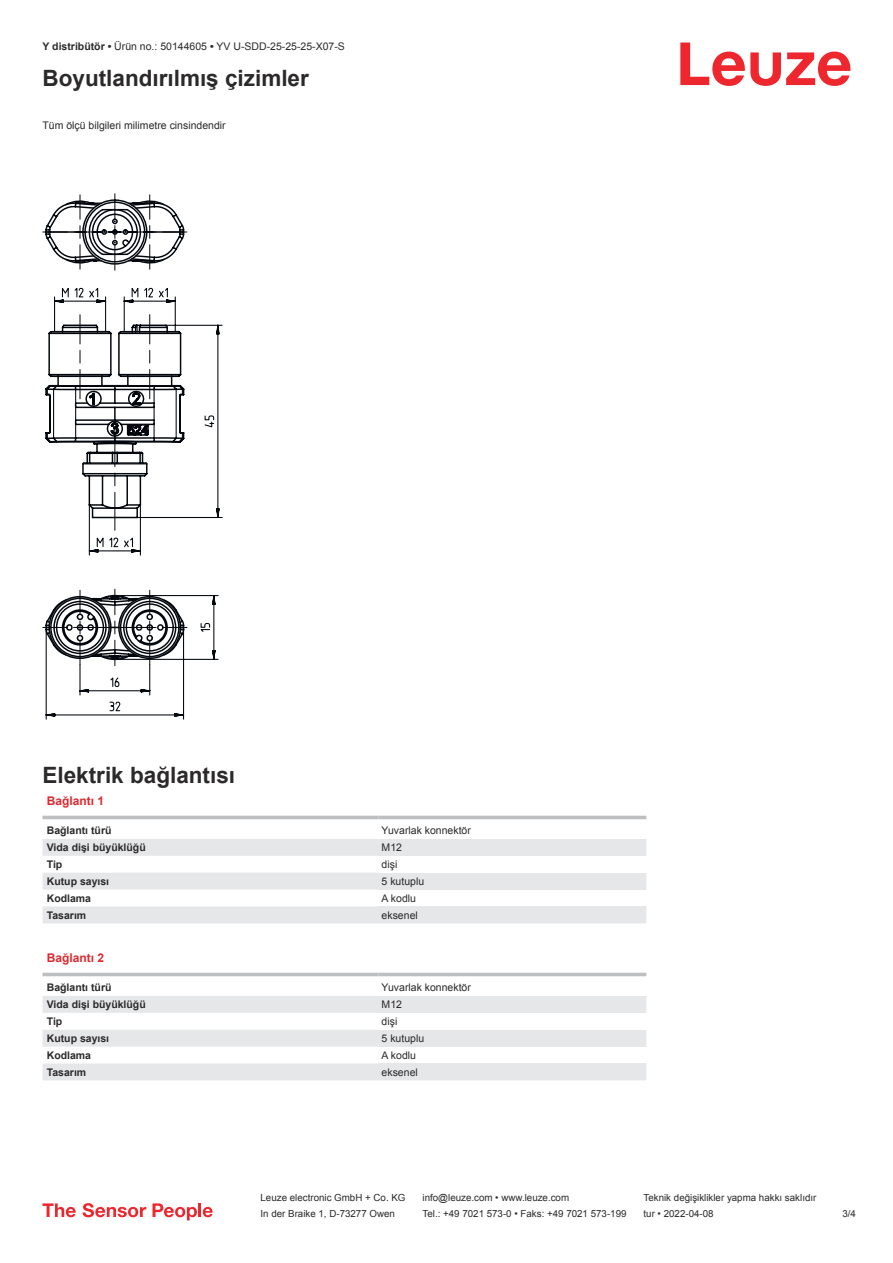
<style>
.page{position:relative;width:893px;height:1263px;background:#fff}
.page>*{position:absolute;margin:0;border:0;box-sizing:border-box;transform-origin:0 0}
.t1{font:700 22.5px "Arial";color:#2b292a}
.t2{font:700 12px "Arial";color:#db2a30}
.t3{font:10.5px "Arial";color:#2b292a}
.t4{font:700 10.5px "Arial";color:#2b292a}
.t5{font:9.75px "Arial";color:#2b292a}
.s1{font-weight:700}
</style>
<div class="page">
<svg style="left:680px;top:43px;width:170px;height:43px"></svg>
<svg style="left:43px;top:815px;width:603px;height:5px"></svg>
<svg style="left:43px;top:839px;width:335px;height:84px;fill:#e6e7e9"></svg>
<hr style="left:43px;top:816px;width:335px;height:3px;background:#bdbfc1">
<hr style="left:378px;top:816px;width:268px;height:3px;background:#bdbfc1">
<div style="left:378px;top:839px;width:268px;height:17px;background:#e6e7e9"></div>
<div style="left:378px;top:873px;width:268px;height:16px;background:#e6e7e9"></div>
<div style="left:378px;top:906px;width:268px;height:17px;background:#e6e7e9"></div>
<svg style="left:43px;top:972px;width:603px;height:5px"></svg>
<svg style="left:43px;top:996px;width:335px;height:84px;fill:#e6e7e9"></svg>
<hr style="left:43px;top:973px;width:335px;height:3px;background:#bdbfc1">
<hr style="left:378px;top:973px;width:268px;height:3px;background:#bdbfc1">
<div style="left:378px;top:996px;width:268px;height:17px;background:#e6e7e9"></div>
<div style="left:378px;top:1030px;width:268px;height:16px;background:#e6e7e9"></div>
<div style="left:378px;top:1063px;width:268px;height:17px;background:#e6e7e9"></div>
<svg style="left:43px;top:1203px;width:33px;height:14px"></svg>
<svg style="left:83px;top:1203px;width:63px;height:14px"></svg>
<svg style="left:153px;top:1203px;width:44px;height:17px"></svg>
<hr style="left:198px;top:1203px;width:3px;height:14px;background:#ed272d">
<svg style="left:203px;top:1207px;width:10px;height:10px"></svg>
<svg style="left:43px;top:194px;width:144px;height:77px"></svg>
<svg style="left:45px;top:287px;width:178px;height:433px"></svg>
<p class="t3" style="left:43px;top:40px;width:304px"><span class="s1">Y distribütör •</span> Ürün no.: 50144605 <span class="s1">•</span> YV U-SDD-25-25-25-X07-S</p>
<h1 class="t1" style="left:43px;top:63px;width:268px">Boyutlandırılmış çizimler</h1>
<p class="t3" style="left:43px;top:118px;width:185px">Tüm ölçü bilgileri milimetre cinsindendir</p>
<h1 class="t1" style="left:43px;top:759px;width:194px">Elektrik bağlantısı</h1>
<p class="t2" style="left:47px;top:792px;width:59px">Bağlantı 1</p>
<p class="t4" style="left:47px;top:823px;width:66px">Bağlantı türü</p>
<p class="t3" style="left:382px;top:823px;width:91px">Yuvarlak konnektör</p>
<p class="t4" style="left:47px;top:840px;width:101px">Vida dişi büyüklüğü</p>
<p class="t3" style="left:382px;top:841px;width:22px">M12</p>
<p class="t4" style="left:47px;top:860px;width:17px">Tip</p>
<p class="t3" style="left:382px;top:857px;width:17px">dişi</p>
<p class="t4" style="left:47px;top:874px;width:64px">Kutup sayısı</p>
<p class="t3" style="left:382px;top:874px;width:44px">5 kutuplu</p>
<p class="t4" style="left:47px;top:894px;width:46px">Kodlama</p>
<p class="t3" style="left:382px;top:892px;width:36px">A kodlu</p>
<p class="t4" style="left:47px;top:908px;width:41px">Tasarım</p>
<p class="t3" style="left:382px;top:908px;width:38px">eksenel</p>
<p class="t2" style="left:47px;top:949px;width:59px">Bağlantı 2</p>
<p class="t4" style="left:47px;top:980px;width:66px">Bağlantı türü</p>
<p class="t3" style="left:382px;top:980px;width:91px">Yuvarlak konnektör</p>
<p class="t4" style="left:47px;top:997px;width:101px">Vida dişi büyüklüğü</p>
<p class="t3" style="left:382px;top:998px;width:22px">M12</p>
<p class="t4" style="left:47px;top:1017px;width:17px">Tip</p>
<p class="t3" style="left:382px;top:1014px;width:17px">dişi</p>
<p class="t4" style="left:47px;top:1031px;width:64px">Kutup sayısı</p>
<p class="t3" style="left:382px;top:1031px;width:44px">5 kutuplu</p>
<p class="t4" style="left:47px;top:1051px;width:46px">Kodlama</p>
<p class="t3" style="left:382px;top:1049px;width:36px">A kodlu</p>
<p class="t4" style="left:47px;top:1065px;width:41px">Tasarım</p>
<p class="t3" style="left:382px;top:1065px;width:38px">eksenel</p>
<p class="t5" style="left:261px;top:1191px;width:146px">Leuze electronic GmbH + Co. KG</p>
<p class="t5" style="left:423px;top:1191px;width:148px">info@leuze.com • www.leuze.com</p>
<p class="t5" style="left:644px;top:1191px;width:174px">Teknik değişiklikler yapma hakkı saklıdır</p>
<p class="t5" style="left:261px;top:1207px;width:136px">In der Braike 1, D-73277 Owen</p>
<p class="t5" style="left:423px;top:1207px;width:205px">Tel.: +49 7021 573-0 • Faks: +49 7021 573-199</p>
<p class="t5" style="left:644px;top:1207px;width:72px">tur • 2022-04-08</p>
<p class="t5" style="left:842px;top:1208px;width:15px">3 /4</p>
</div>
